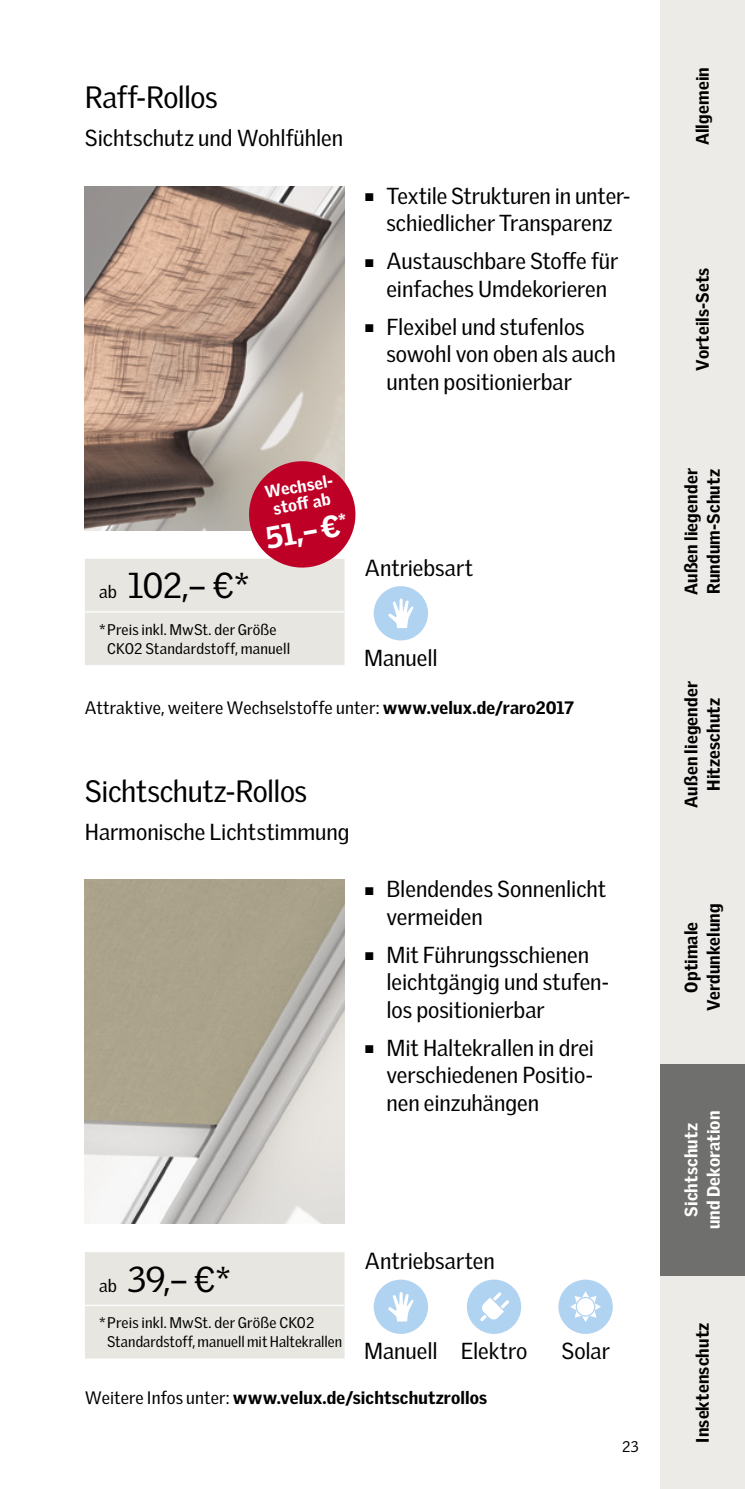
<style>
.page{position:relative;width:745px;height:1489px;background:#fff}
.page>*{position:absolute;margin:0;border:0;box-sizing:border-box;transform-origin:0 0}
.Subhead{font:35px "Velux Gothic";color:#000}
.Subhead-2{font:30px "Velux Gothic";letter-spacing:-.015em;color:#000}
.t1{font:900 30px "Velux Gothic";color:#fff}
.Copy{font:22.5px/27.5px "Velux Gothic";color:#000}
.Subhead-3{font:900 17.5px/22.5px "Velux Gothic";letter-spacing:.01em;color:#000;text-align:center}
.Subhead-4{font:17.5px "Velux Gothic";letter-spacing:.005em;color:#000}
.t2{font:900 17.5px/22.5px "Velux Gothic";letter-spacing:.01em;color:#fff;text-align:center}
.t3{font:900 16.5px/17.5px "Velux Gothic";color:#fff;text-align:center}
.Sternchentext_Info_r{font:15px/18.8px "Velux Gothic";letter-spacing:.01em;color:#000}
.s1{font-size:17.5px}
.s2{font-weight:900}
.s3{font-weight:400}
</style>
<div class="page">
<img style="left:85px;top:186px;width:259px;height:271px">
<img style="left:85px;top:879px;width:259px;height:344px">
<div style="left:659px;top:1276px;width:85px;height:212px;background:#ecebe7"></div>
<div style="left:659px;top:1063px;width:85px;height:213px;background:#6f6f6e"></div>
<div style="left:659px;top:638px;width:85px;height:212px;background:#ecebe7"></div>
<div style="left:659px;top:213px;width:85px;height:212px;background:#ecebe7"></div>
<div style="left:659px;top:850px;width:85px;height:213px;background:#ecebe7"></div>
<div style="left:659px;top:0;width:85px;height:213px;background:#ecebe7"></div>
<div style="left:659px;top:425px;width:85px;height:213px;background:#ecebe7"></div>
<div style="left:85px;top:1252px;width:259px;height:106px;background:#e7e6e1"></div>
<hr style="left:85px;top:1304px;width:259px;height:1px;background:#fff">
<svg style="left:85px;top:457px;width:271px;height:208px;background:#cbaaac"></svg>
<div style="left:373px;top:1279px;width:55px;height:54px;background:#b1d3f2;border-radius:50%"></div>
<svg style="left:388px;top:1292px;width:25px;height:29px"></svg>
<div style="left:466px;top:1279px;width:55px;height:54px;background:#b1d3f2;border-radius:50%"></div>
<svg style="left:480px;top:1292px;width:29px;height:29px"></svg>
<div style="left:558px;top:1279px;width:54px;height:54px;background:#b1d3f2;border-radius:50%"></div>
<svg style="left:570px;top:1291px;width:30px;height:30px"></svg>
<div style="left:373px;top:586px;width:55px;height:54px;background:#b1d3f2;border-radius:50%"></div>
<svg style="left:388px;top:598px;width:25px;height:30px"></svg>
<p class="Subhead-2" style="left:85px;top:79px;width:134px">Raff-Rollos</p>
<p class="Copy" style="left:85px;top:124px;width:260px">Sichtschutz und Wohlfühlen</p>
<p class="Copy" style="left:365px;top:181px;width:266px;text-align:center">■ Textile Strukturen in unter&shy;schiedlicher Transparenz</p>
<p class="Copy" style="left:365px;top:247px;width:254px;text-align:center">■ Austauschbare Stoffe für einfaches Umdekorieren</p>
<p class="Copy" style="left:386px;top:313px;width:231px;text-indent:-21px">■ Flexibel und stufenlos sowohl von oben als auch unten positionierbar</p>
<p class="t3" style="left:263px;top:483px;width:73px;rotate:-10deg">Wechsel&shy;stoff ab</p>
<p class="t1" style="left:262px;top:519px;width:84px;rotate:-10deg">51,–€<sup>*</sup></p>
<p class="Subhead" style="left:99px;top:565px;width:152px"><span class="s1">ab</span> 102,– €*</p>
<p class="Sternchentext_Info_r" style="left:107px;top:619px;width:184px;text-indent:-8px">* Preis inkl. MwSt. der Größe<br>CKO2 Standardstoff, manuell</p>
<p class="Copy" style="left:364px;top:553px;width:110px">Antriebsart</p>
<p class="Copy" style="left:364px;top:643px;width:75px">Manuell</p>
<p class="Subhead-4" style="left:85px;top:696px;width:490px">Attraktive, weitere Wechselstoffe unter: <span class="s2">www.velux.de/raro2017</span></p>
<p class="Subhead-2" style="left:85px;top:773px;width:223px">Sichtschutz-Rollos</p>
<p class="Copy" style="left:85px;top:817px;width:266px">Harmonische Lichtstimmung</p>
<p class="Copy" style="left:386px;top:874px;width:221px;text-indent:-21px">■ Blendendes Sonnenlicht vermeiden</p>
<p class="Copy" style="left:386px;top:940px;width:224px;text-indent:-21px">■ Mit Führungsschienen leichtgängig und stufen&shy;los positionierbar</p>
<p class="Copy" style="left:386px;top:1033px;width:209px;text-align:justify;text-indent:-21px">■ Mit Haltekrallen in drei verschiedenen Positio&shy;nen einzuhängen</p>
<p class="Subhead" style="left:99px;top:1258px;width:133px"><span class="s1">ab</span> 39,– €*</p>
<p class="Sternchentext_Info_r" style="left:107px;top:1313px;width:236px;text-indent:-8px">* Preis inkl. MwSt. der Größe CK02<br>Standardstoff, manuell mit Haltekrallen</p>
<p class="Copy" style="left:364px;top:1246px;width:131px">Antriebsarten</p>
<p class="Copy" style="left:364px;top:1336px;width:75px">Manuell</p>
<p class="Copy" style="left:460px;top:1336px;width:68px">Elektro</p>
<p class="Copy" style="left:561px;top:1336px;width:50px">Solar</p>
<p class="Subhead-3" style="left:85px;top:1386px;width:403px"><span class="s3">Weitere Infos unter:</span> www.velux.de/sichtschutzrollos</p>
<p class="Sternchentext_Info_r" style="left:622px;top:1436px;width:18px">23</p>
<p class="Subhead-3" style="left:690px;top:145px;width:80px;rotate:-90deg">Allgemein</p>
<p class="Subhead-3" style="left:690px;top:370px;width:104px;rotate:-90deg">Vorteils-Sets</p>
<p class="Subhead-3" style="left:679px;top:595px;width:128px;text-align:left;rotate:-90deg">Außen liegender<br>Rundum-Schutz</p>
<p class="Subhead-3" style="left:679px;top:807px;width:128px;rotate:-90deg">Außen liegender<br>Hitzeschutz</p>
<p class="Subhead-3" style="left:679px;top:1011px;width:109px;rotate:-90deg">Optimale<br>Verdunkelung</p>
<p class="t2" style="left:679px;top:1228px;width:120px;rotate:-90deg">Sichtschutz und Dekoration</p>
<p class="Subhead-3" style="left:690px;top:1442px;width:121px;rotate:-90deg">Insektenschutz</p>
</div>
